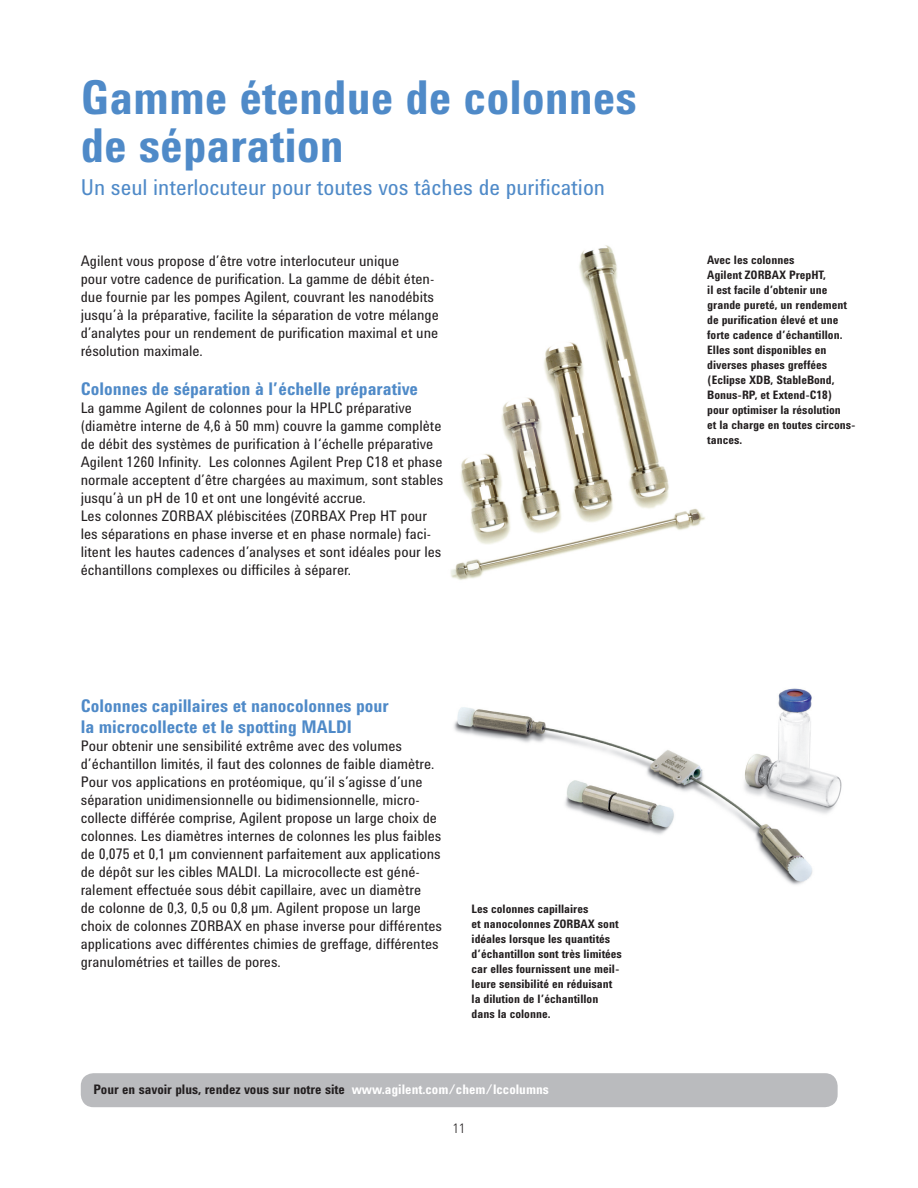
<style>
.page{position:relative;width:918px;height:1188px;background:#fff}
.page>*{position:absolute;margin:0;border:0;box-sizing:border-box;transform-origin:0 0}
.t1{font:700 48px/48px "Agilent Condensed CFF";color:#4f8ac8}
.t2{font:22.5px "Agilent Condensed CFF";color:#4f8ac8}
.t3{font:700 18px/21px "Agilent Condensed CFF";color:#4f8ac8}
.t4{font:15px/18px "Agilent Condensed CFF";color:#231f20}
.t5{font:700 13.5px "Agilent Condensed CFF";color:#231f20}
.t6{font:300 13.5px "Agilent Condensed CFF";color:#231f20}
.t7{font:700 12px/15px "Agilent Condensed CFF";color:#231f20}
.s1{color:#fff}
</style>
<div class="page">
<div style="left:81px;top:1073px;width:757px;height:34px;background:#babbbe;border-radius:13px"></div>
<img style="left:451px;top:245px;width:254px;height:335px">
<img style="left:454px;top:688px;width:388px;height:197px">
<h1 class="t1" style="left:81px;top:77px;width:558px">Gamme étendue de colonnes de séparation</h1>
<h2 class="t2" style="left:81px;top:179px;width:526px">Un seul interlocuteur pour toutes vos tâches de purification</h2>
<p class="t4" style="left:81px;top:253px;width:360px">Agilent vous propose d’être votre interlocuteur unique<br>pour votre cadence de purification. La gamme de débit éten&shy;due fournie par les pompes Agilent, couvrant les nanodébits jusqu’à la préparative, facilite la séparation de votre mélange d’analytes pour un rendement de purification maximal et une résolution maximale.</p>
<p class="t3" style="left:81px;top:379px;width:339px">Colonnes de séparation à l’échelle préparative</p>
<p class="t4" style="left:81px;top:400px;width:364px">La gamme Agilent de colonnes pour la HPLC préparative (diamètre interne de 4,6 à 50 mm) couvre la gamme complète de débit des systèmes de purification à l‘échelle préparative Agilent 1260 Infinity. Les colonnes Agilent Prep C18 et phase normale acceptent d’être chargées au maximum, sont stables jusqu’à un pH de 10 et ont une longévité accrue.<br>Les colonnes ZORBAX plébiscitées (ZORBAX Prep HT pour les séparations en phase inverse et en phase normale) faci&shy;litent les hautes cadences d’analyses et sont idéales pour les échantillons complexes ou difficiles à séparer.</p>
<p class="t3" style="left:81px;top:696px;width:309px">Colonnes capillaires et nanocolonnes pour la microcollecte et le spotting MALDI</p>
<p class="t4" style="left:81px;top:738px;width:363px">Pour obtenir une sensibilité extrême avec des volumes d’échantillon limités, il faut des colonnes de faible diamètre.<br>Pour vos applications en protéomique, qu’il s’agisse d’une séparation unidimensionnelle ou bidimensionnelle, micro&shy;collecte différée comprise, Agilent propose un large choix de colonnes. Les diamètres internes de colonnes les plus faibles de 0,075 et 0,1 µm conviennent parfaitement aux applications de dépôt sur les cibles MALDI. La microcollecte est géné&shy;ralement effectuée sous débit capillaire, avec un diamètre<br>de colonne de 0,3, 0,5 ou 0,8 µm. Agilent propose un large choix de colonnes ZORBAX en phase inverse pour différentes applications avec différentes chimies de greffage, différentes granulométries et tailles de pores.</p>
<p class="t7" style="left:472px;top:902px;width:152px">Les colonnes capillaires<br>et nanocolonnes ZORBAX sont idéales lorsque les quantités d’échantillon sont très limitées car elles fournissent une meil&shy;leure sensibilité en réduisant la dilution de l’échantillon dans la colonne.</p>
<p class="t5" style="left:94px;top:1084px;width:457px">Pour en savoir plus, rendez vous sur notre site <span class="s1">www.agilent.com/chem/lccolumns</span></p>
<p class="t6" style="left:453px;top:1123px;width:14px">11</p>
<p class="t7" style="left:707px;top:253px;width:150px">Avec les colonnes<br>Agilent ZORBAX PrepHT,<br>il est facile d’obtenir une grande pureté, un rendement de purification élevé et une forte cadence d’échantillon.<br>Elles sont disponibles en diverses phases greffées (Eclipse XDB, StableBond,<br>Bonus-RP, et Extend-C18) pour optimiser la résolution<br>et la charge en toutes circons&shy;tances.</p>
</div>
